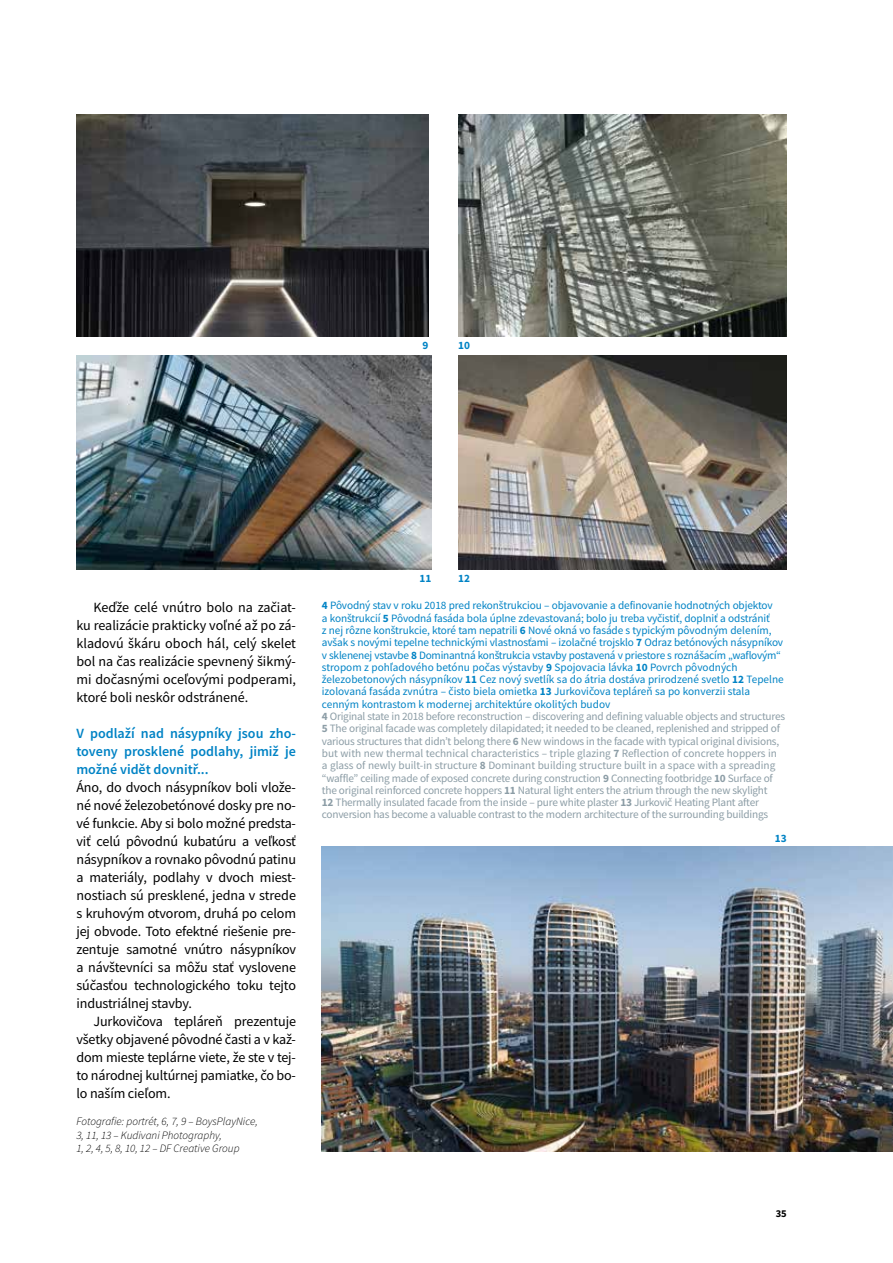
<style>
.page{position:relative;width:893px;height:1263px;background:#fff}
.page>*{position:absolute;margin:0;border:0;box-sizing:border-box;transform-origin:0 0}
.t1{font:14.1px/18px "Source Sans Pro";letter-spacing:-.01em;color:#000;text-align:justify}
.t2{font:600 14.1px/18px "Source Sans Pro";color:#0083c5;text-align:justify}
.t3{font:11.25px/12.3px "Source Sans Pro";letter-spacing:-.02em;color:#8c9da6}
.t4{font:italic 300 11.25px/13.5px "Source Sans Pro";color:#000}
.t5{font:700 11.25px "Source Sans Pro";color:#0083c5}
.t6{font:700 10.5px "Source Sans Pro";color:#000}
.s1{font-weight:700;color:#0083c5}
.s2{color:#0083c5}
.s3{font-weight:700}
</style>
<div class="page">
<img style="left:76px;top:355px;width:355px;height:214px">
<img style="left:458px;top:355px;width:329px;height:214px">
<img style="left:77px;top:115px;width:351px;height:221px">
<img style="left:458px;top:115px;width:329px;height:221px">
<img style="left:322px;top:846px;width:571px;height:306px">
<p class="t5" style="left:422px;top:337px;width:7px">9</p>
<p class="t5" style="left:458px;top:337px;width:13px">10</p>
<p class="t1" style="left:76px;top:598px;width:221px;text-indent:17px">Keďže celé vnútro bolo na začiat&shy;ku realizácie prakticky voľné až po zá&shy;kladovú škáru oboch hál, celý skelet bol na čas realizácie spevnený šikmý&shy;mi dočasnými oceľovými podperami, ktoré boli neskôr odstránené.</p>
<p class="t2" style="left:76px;top:724px;width:221px">V podlaží nad násypníky jsou zho&shy;toveny prosklené podlahy, jimiž je možné vidět dovnitř...</p>
<p class="t1" style="left:76px;top:778px;width:221px">Áno, do dvoch násypníkov boli vlože&shy;né nové železobetónové dosky pre no&shy;vé funkcie. Aby si bolo možné predsta&shy;viť celú pôvodnú kubatúru a veľkosť násypníkov a rovnako pôvodnú patinu a materiály, podlahy v dvoch miest&shy;nostiach sú presklené, jedna v strede s kruhovým otvorom, druhá po celom jej obvode. Toto efektné riešenie pre&shy;zentuje samotné vnútro násypníkov a návštevníci sa môžu stať vyslovene súčasťou technologického toku tejto industriálnej stavby.</p>
<p class="t1" style="left:76px;top:1012px;width:221px;text-indent:17px">Jurkovičova tepláreň prezentuje všetky objavené pôvodné časti a v kaž&shy;dom mieste teplárne viete, že ste v tej&shy;to národnej kultúrnej pamiatke, čo bo&shy;lo naším cieľom.</p>
<p class="t4" style="left:76px;top:1114px;width:183px">Fotografie: portrét, 6, 7, 9 – BoysPlayNice,<br>3, 11, 13 – Kudivani Photography,<br>1, 2, 4, 5, 8, 10, 12 – DF Creative Group</p>
<p class="t5" style="left:420px;top:571px;width:13px">11</p>
<p class="t5" style="left:458px;top:571px;width:13px">12</p>
<p class="t3" style="left:322px;top:599px;width:465px"><span class="s1">4</span> <span class="s2">Pôvodný stav v roku 2018 pred rekonštrukciou – objavovanie a definovanie hodnotných objektov<br>a konštrukcií</span> <span class="s1">5</span> <span class="s2">Pôvodná fasáda bola úplne zdevastovaná; bolo ju treba vyčistiť, doplniť a odstrániť<br>z nej rôzne konštrukcie, ktoré tam nepatrili</span> <span class="s1">6</span> <span class="s2">Nové okná vo fasáde s typickým pôvodným delením, avšak s novými tepelne technickými vlastnosťami – izolačné trojsklo</span> <span class="s1">7</span> <span class="s2">Odraz betónových násypníkov v sklenenej vstavbe</span> <span class="s1">8</span> <span class="s2">Dominantná konštrukcia vstavby postavená v priestore s roznášacím „waflovým“ stropom z pohľadového betónu počas výstavby</span> <span class="s1">9</span> <span class="s2">Spojovacia lávka</span> <span class="s1">10</span> <span class="s2">Povrch pôvodných železobetonových násypníkov</span> <span class="s1">11</span> <span class="s2">Cez nový svetlík sa do átria dostáva prirodzené svetlo</span> <span class="s1">12</span> <span class="s2">Tepelne izolovaná fasáda zvnútra – čisto biela omietka</span> <span class="s1">13</span> <span class="s2">Jurkovičova tepláreň sa po konverzii stala cenným kontrastom k modernej architektúre okolitých budov<br></span><span class="s3">4</span> Original state in 2018 before reconstruction – discovering and defining valuable objects and structures <span class="s3">5</span> The original facade was completely dilapidated; it needed to be cleaned, replenished and stripped of various structures that didn’t belong there <span class="s3">6</span> New windows in the facade with typical original divisions, but with new thermal technical characteristics – triple glazing <span class="s3">7</span> Reflection of concrete hoppers in a glass of newly built-in structure <span class="s3">8</span> Dominant building structure built in a space with a spreading “waffle” ceiling made of exposed concrete during construction <span class="s3">9</span> Connecting footbridge <span class="s3">10</span> Surface of the original reinforced concrete hoppers <span class="s3">11</span> Natural light enters the atrium through the new skylight<br><span class="s3">12</span> Thermally insulated facade from the inside – pure white plaster <span class="s3">13</span> Jurkovič Heating Plant after conversion has become a valuable contrast to the modern architecture of the surrounding buildings</p>
<p class="t5" style="left:775px;top:830px;width:13px">13</p>
<p class="t6" style="left:776px;top:1206px;width:13px">35</p>
</div>
